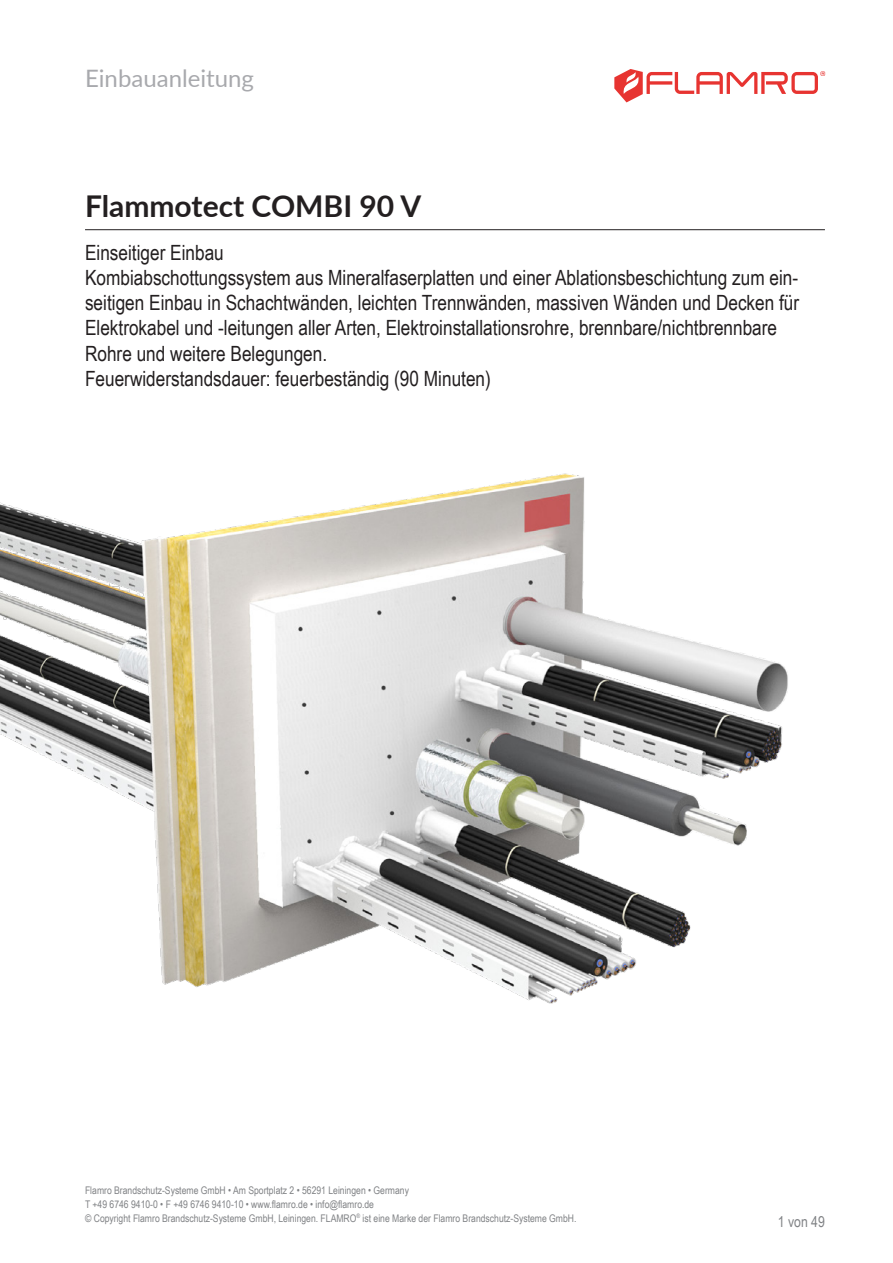
<style>
.page{position:relative;width:893px;height:1263px;background:#fff}
.page>*{position:absolute;margin:0;border:0;box-sizing:border-box;transform-origin:0 0}
.p___HL_Dokument{font:700 30px "Lato";color:#231f20}
.t1{font:24px "Lato";color:#a8a9ad}
.Heading_4{font:21px/25.2px "Arial Narrow";color:#231f20}
.t2{font:15px "Arial Narrow";color:#808285}
.t3{font:10.5px/13.6px "Arial Narrow";color:#808285}
</style>
<div class="page">
<img style="left:0;top:473px;width:788px;height:531px">
<hr style="left:85px;top:229px;width:740px;height:1px;background:#231f20">
<svg style="left:614px;top:69px;width:211px;height:33px"></svg>
<p class="t1" style="left:85px;top:61px;width:170px">Einbauanleitung</p>
<p class="p___HL_Dokument" style="left:85px;top:184px;width:338px">Flammotect COMBI 90 V</p>
<p class="Heading_4" style="left:85px;top:239px;width:140px">Einseitiger Einbau</p>
<p class="Heading_4" style="left:85px;top:264px;width:716px">Kombiabschottungssystem aus Mineralfaserplatten und einer Ablationsbeschichtung zum ein&shy;seitigen Einbau in Schachtwänden, leichten Trennwänden, massiven Wänden und Decken für Elektrokabel und -leitungen aller Arten, Elektroinstallationsrohre, brennbare/nichtbrennbare Rohre und weitere Belegungen.</p>
<p class="Heading_4" style="left:85px;top:365px;width:407px">Feuerwiderstandsdauer: feuerbeständig (90 Minuten)</p>
<p class="t3" style="left:85px;top:1183px;width:493px">Flamro Brandschutz-Systeme GmbH • Am Sportplatz 2 • 56291 Leiningen • Germany<br>T +49 6746 9410-0 • F +49 6746 9410-10 • www.flamro.de • info@flamro.de<br>© Copyright Flamro Brandschutz-Systeme GmbH, Leiningen. FLAMRO<sup>®</sup> ist eine Marke der Flamro Brandschutz-Systeme GmbH.</p>
<p class="t2" style="left:778px;top:1210px;width:49px">1 von 49</p>
</div>
